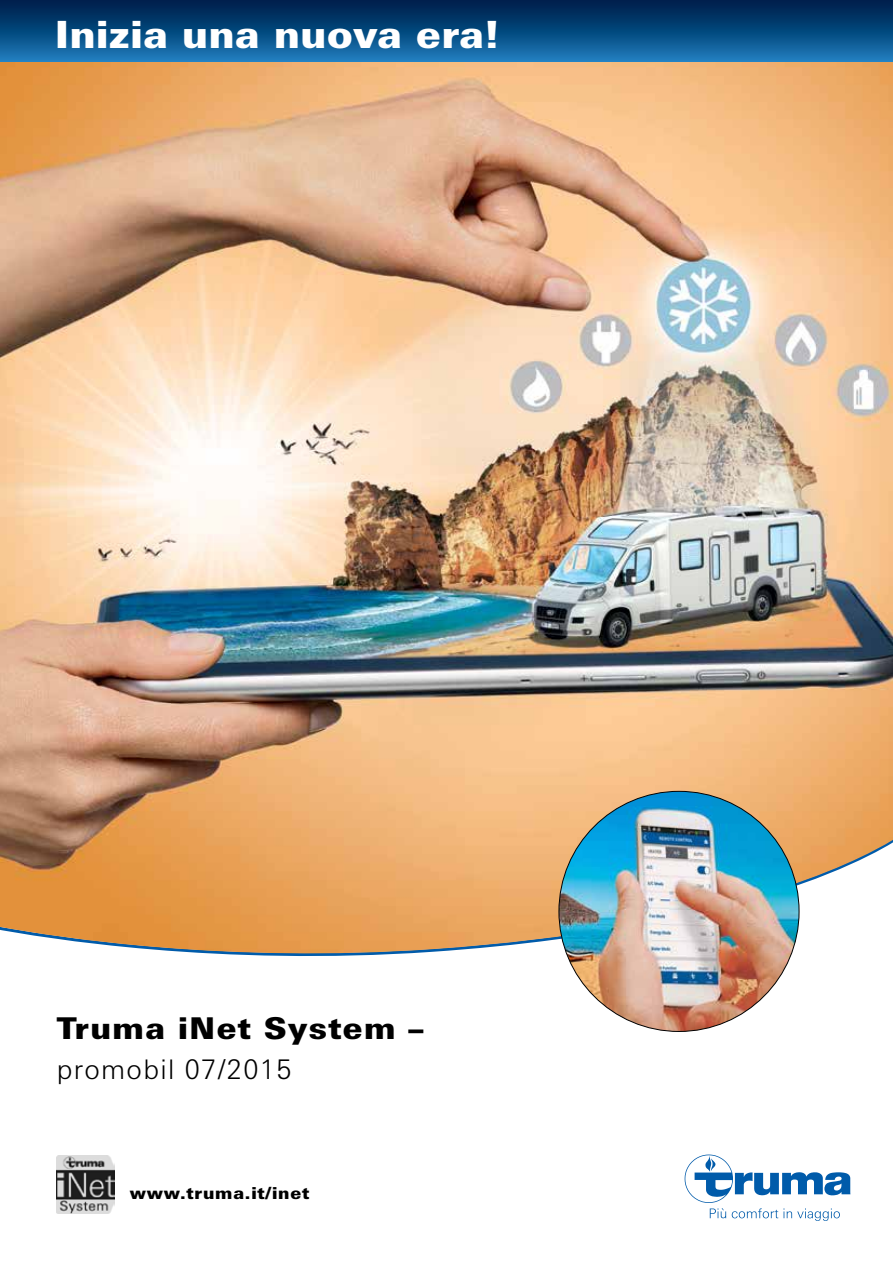
<style>
.page{position:relative;width:893px;height:1263px;background:#fff}
.page>*{position:absolute;margin:0;border:0;box-sizing:border-box;transform-origin:0 0}
.t1{font:900 37.5px "Univers Next W1 G";letter-spacing:.02em;color:#fff}
.t2{font:900 30px "Univers Next W1 G";letter-spacing:.05em;color:#000}
.t3{font:300 27px "Univers Next W1 G";letter-spacing:.05em;color:#000}
.t4{font:900 16.5px "Univers Next W1 G";letter-spacing:.05em;color:#000}
</style>
<div class="page">
<img style="left:0;top:62px;width:893px;height:893px">
<svg style="left:685px;top:1154px;width:165px;height:67px"></svg>
<div style="left:0;top:0;width:893px;height:62px;background:linear-gradient(to bottom,#001944,#1b7bba)"></div>
<img style="left:559px;top:791px;width:240px;height:240px;border-radius:120px">
<img style="left:56px;top:1155px;width:58px;height:58px">
<p class="t1" style="left:55px;top:11px;width:446px">Inizia una nuova era!</p>
<p class="t2" style="left:57px;top:1009px;width:368px">Truma iNet System –</p>
<p class="t3" style="left:57px;top:1053px;width:236px">promobil 07/2015</p>
<p class="t4" style="left:130px;top:1183px;width:181px">www.truma.it/inet</p>
</div>
